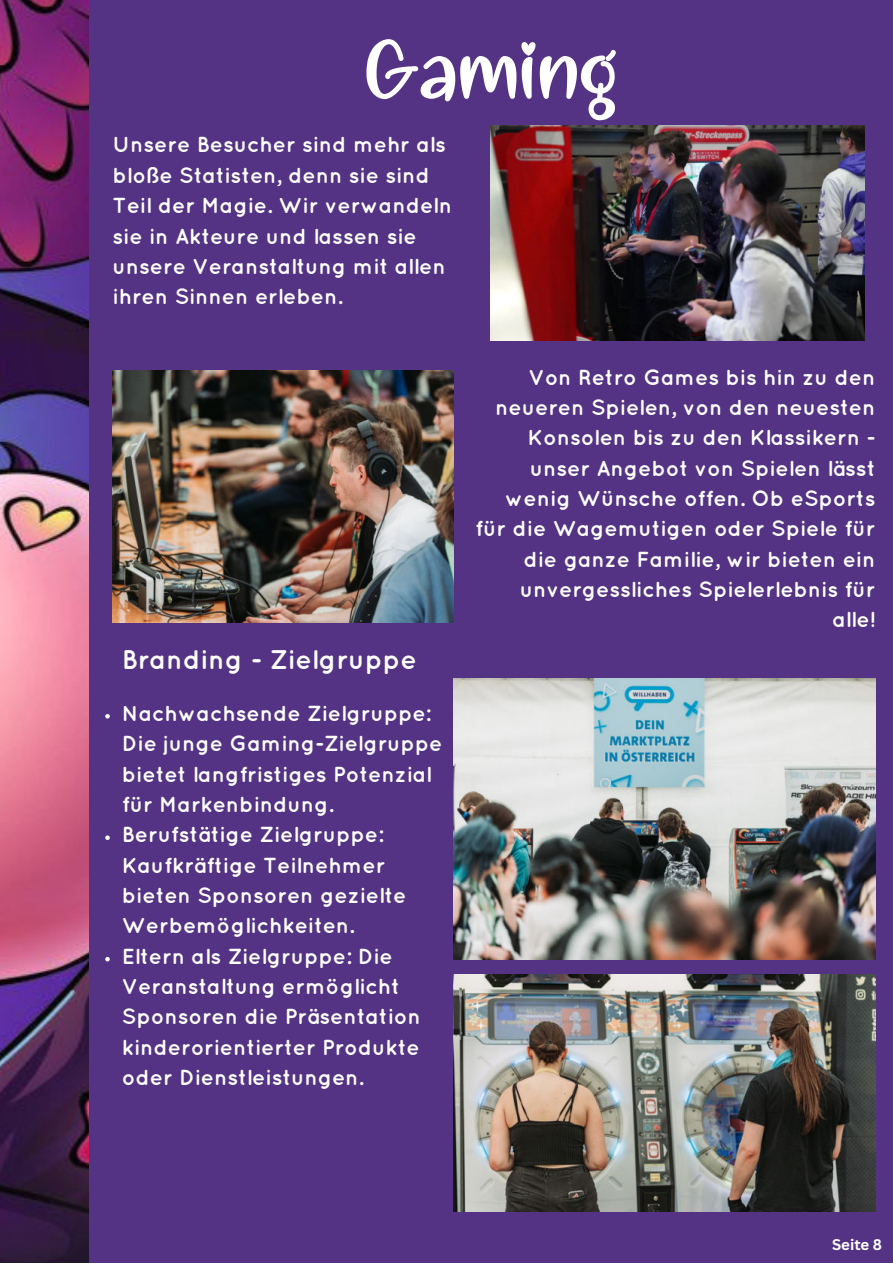
<style>
.page{position:relative;width:893px;height:1264px;background:#fff}
.page>*{position:absolute;margin:0;border:0;box-sizing:border-box;transform-origin:0 0}
.t1{font:85.5px "Liebefinden";color:#fff}
.t2{font:700 27px "Quicksand";color:#fff}
.t3{font:700 21.75px/30.3px "Quicksand";color:#fff}
.t4{font:700 15px "Canva Sans";color:#fff}
</style>
<div class="page">
<div style="left:0;top:0;width:892px;height:1262px;background:#543384"></div>
<img style="left:0;top:0;width:89px;height:1262px">
<img style="left:491px;top:125px;width:373px;height:215px">
<img style="left:113px;top:370px;width:340px;height:252px">
<img style="left:453px;top:678px;width:422px;height:281px">
<img style="left:453px;top:974px;width:422px;height:237px">
<svg style="left:105px;top:714px;width:5px;height:4px"></svg>
<svg style="left:105px;top:835px;width:5px;height:5px"></svg>
<svg style="left:105px;top:957px;width:5px;height:4px"></svg>
<h1 class="t1" style="left:364px;top:15px;width:255px">Gaming</h1>
<p class="t3" style="left:113px;top:129px;width:341px">Unsere Besucher sind mehr als bloße Statisten, denn sie sind<br>Teil der Magie. Wir verwandeln sie in Akteure und lassen sie unsere Veranstaltung mit allen ihren Sinnen erleben.</p>
<p class="t2" style="left:122px;top:643px;width:296px">Branding - Zielgruppe</p>
<p class="t3" style="left:122px;top:697px;width:322px">Nachwachsende Zielgruppe:<br>Die junge Gaming-Zielgruppe bietet langfristiges Potenzial für Markenbindung.<br>Berufstätige Zielgruppe:<br>Kaufkräftige Teilnehmer bieten Sponsoren gezielte<br>Werbemöglichkeiten.<br>Eltern als Zielgruppe: Die<br>Veranstaltung ermöglicht<br>Sponsoren die Präsentation kinderorientierter Produkte oder Dienstleistungen.</p>
<p class="t3" style="left:475px;top:361px;width:401px;text-align:right">Von Retro Games bis hin zu den neueren Spielen, von den neuesten<br>Konsolen bis zu den Klassikern - unser Angebot von Spielen lässt wenig Wünsche offen. Ob eSports für die Wagemutigen oder Spiele für die ganze Familie, wir bieten ein unvergessliches Spielerlebnis für alle!</p>
<p class="t4" style="left:832px;top:1235px;width:52px">Seite 8</p>
</div>
